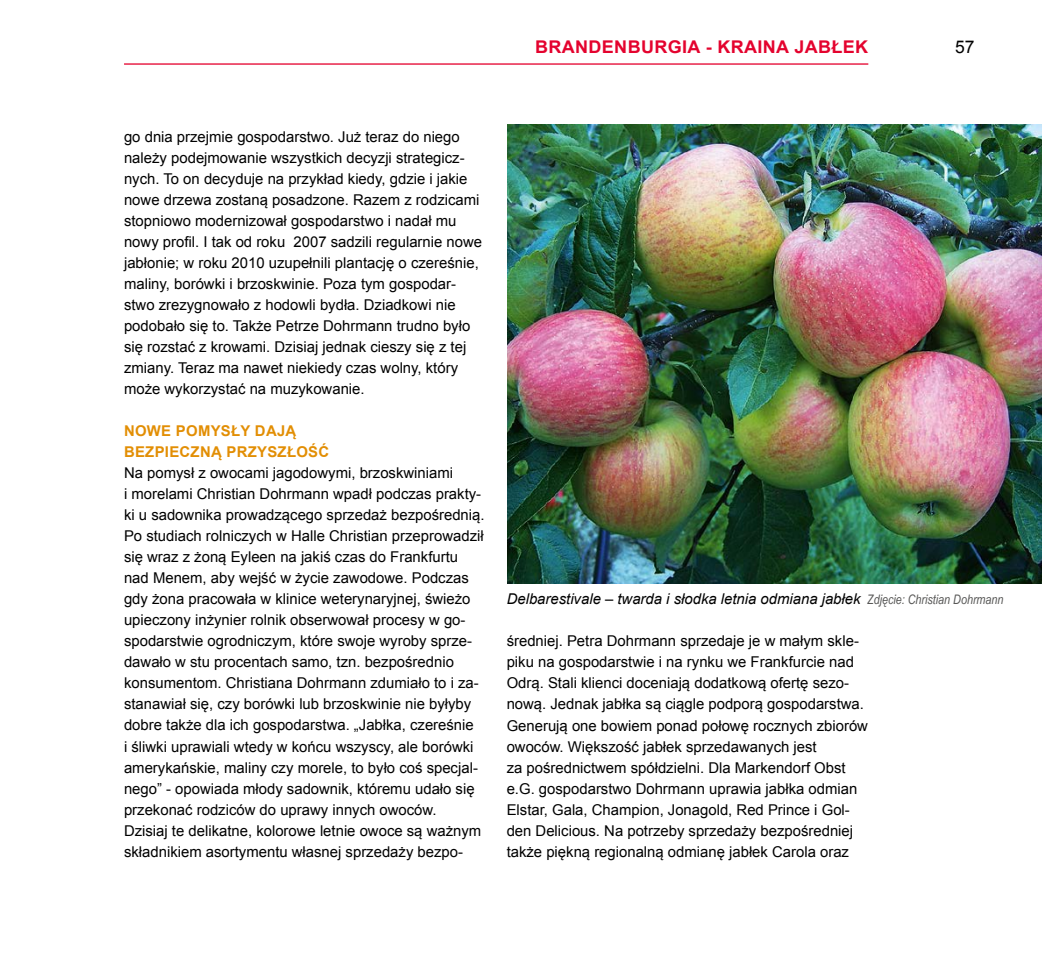
<style>
.page{position:relative;width:1042px;height:968px;background:#fff}
.page>*{position:absolute;margin:0;border:0;box-sizing:border-box;transform-origin:0 0}
.t1{font:700 17.5px "Arial";letter-spacing:.02em;color:#e4032e}
.t2{font:17.5px "Arial";color:#000}
.t3{font:14.88px/21px "Arial";color:#000}
.t4{font:italic 14.88px "Arial";color:#000}
.t5{font:700 14.88px/21px "Arial";letter-spacing:.02em;color:#e28e04}
.s1{font-family:"Arial Narrow";font-size:13.12px;color:#575756}
</style>
<div class="page">
<hr style="left:124px;top:63px;width:744px;height:2px;background:#e4032e">
<img style="left:507px;top:124px;width:535px;height:459px">
<p class="t1" style="left:535px;top:36px;width:335px">BRANDENBURGIA - KRAINA JABŁEK</p>
<p class="t2" style="left:955px;top:36px;width:21px">57</p>
<p class="t3" style="left:124px;top:126px;width:359px">go dnia przejmie gospodarstwo. Już teraz do niego należy podejmowanie wszystkich decyzji strategicz&shy;nych. To on decyduje na przykład kiedy, gdzie i jakie nowe drzewa zostaną posadzone. Razem z rodzicami stopniowo modernizował gospodarstwo i nadał mu nowy profil. I tak od roku 2007 sadzili regularnie nowe jabłonie; w roku 2010 uzupełnili plantację o czereśnie, maliny, borówki i brzoskwinie. Poza tym gospodar&shy;stwo zrezygnowało z hodowli bydła. Dziadkowi nie podobało się to. Także Petrze Dohrmann trudno było się rozstać z krowami. Dzisiaj jednak cieszy się z tej zmiany. Teraz ma nawet niekiedy czas wolny, który może wykorzystać na muzykowanie.</p>
<p class="t5" style="left:124px;top:421px;width:207px">NOWE POMYSŁY DAJĄ<br>BEZPIECZNĄ PRZYSZŁOŚĆ</p>
<p class="t3" style="left:124px;top:462px;width:362px">Na pomysł z owocami jagodowymi, brzoskwiniami<br>i morelami Christian Dohrmann wpadł podczas prakty&shy;ki u sadownika prowadzącego sprzedaż bezpośrednią.<br>Po studiach rolniczych w Halle Christian przeprowadził się wraz z żoną Eyleen na jakiś czas do Frankfurtu nad Menem, aby wejść w życie zawodowe. Podczas gdy żona pracowała w klinice weterynaryjnej, świeżo upieczony inżynier rolnik obserwował procesy w go&shy;spodarstwie ogrodniczym, które swoje wyroby sprze&shy;dawało w stu procentach samo, tzn. bezpośrednio konsumentom. Christiana Dohrmann zdumiało to i za&shy;stanawiał się, czy borówki lub brzoskwinie nie byłyby dobre także dla ich gospodarstwa. „Jabłka, czereśnie<br>i śliwki uprawiali wtedy w końcu wszyscy, ale borówki amerykańskie, maliny czy morele, to było coś specjal&shy;nego” - opowiada młody sadownik, któremu udało się przekonać rodziców do uprawy innych owoców.<br>Dzisiaj te delikatne, kolorowe letnie owoce są ważnym składnikiem asortymentu własnej sprzedaży bezpo-</p>
<p class="t4" style="left:507px;top:589px;width:498px">Delbarestivale – twarda i słodka letnia odmiana jabłek <span class="s1">Zdjęcie: Christian Dohrmann</span></p>
<p class="t3" style="left:507px;top:630px;width:363px">średniej. Petra Dohrmann sprzedaje je w małym skle&shy;piku na gospodarstwie i na rynku we Frankfurcie nad Odrą. Stali klienci doceniają dodatkową ofertę sezo&shy;nową. Jednak jabłka są ciągle podporą gospodarstwa.<br>Generują one bowiem ponad połowę rocznych zbiorów owoców. Większość jabłek sprzedawanych jest<br>za pośrednictwem spółdzielni. Dla Markendorf Obst e.G. gospodarstwo Dohrmann uprawia jabłka odmian Elstar, Gala, Champion, Jonagold, Red Prince i Gol&shy;den Delicious. Na potrzeby sprzedaży bezpośredniej także piękną regionalną odmianę jabłek Carola oraz</p>
</div>
